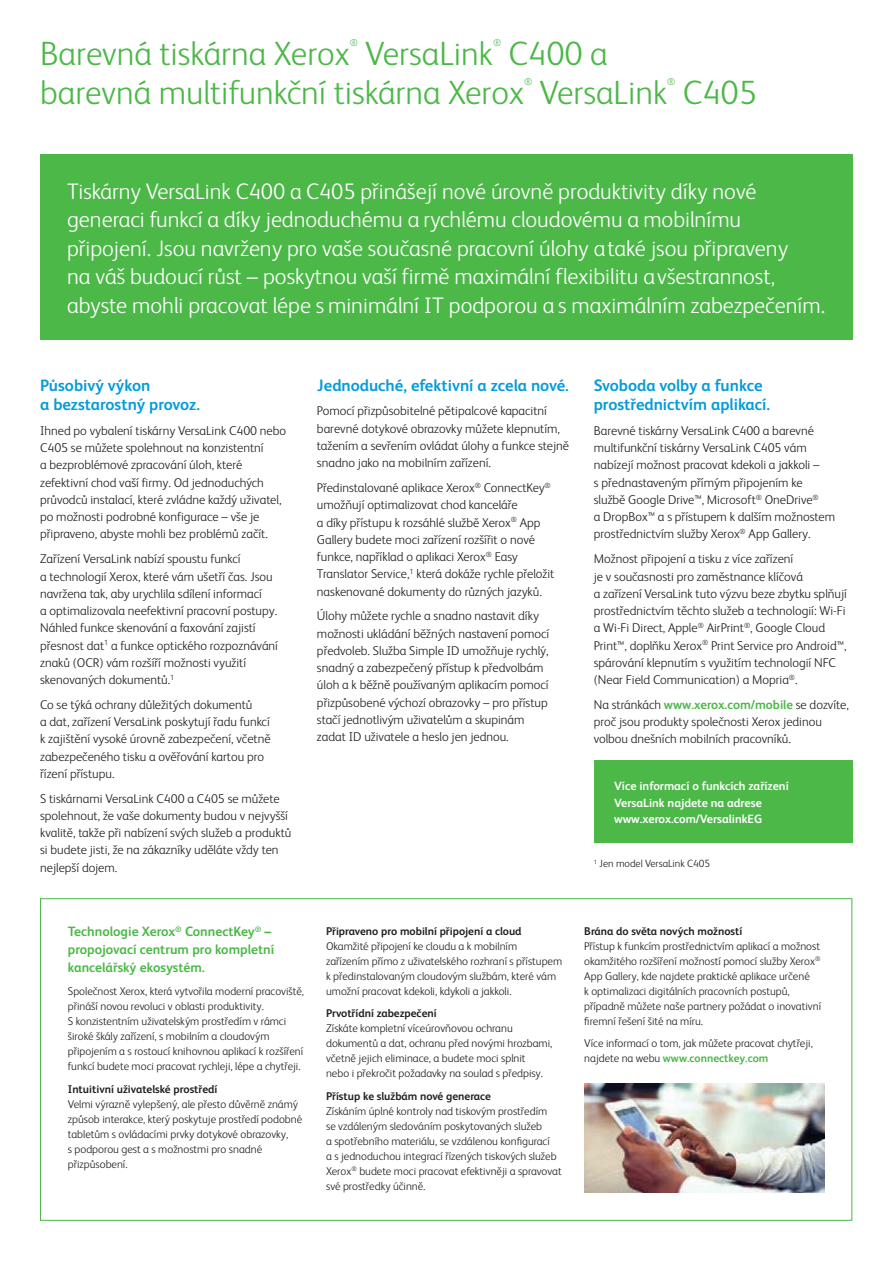
<style>
.page{position:relative;width:892px;height:1262px;background:#fff}
.page>*{position:absolute;margin:0;border:0;box-sizing:border-box;transform-origin:0 0}
.t1{font:300 33.75px/38.8px "Xerox Sans";color:#4cb848}
.t2{font:300 22.5px/28.5px "Xerox Sans";color:#fff}
.t3{font:700 16.5px/19.5px "Xerox Sans";color:#069bda}
.t4{font:700 13.5px/18px "Xerox Sans";color:#4cb848}
.t5{font:300 12.75px/17.2px "Xerox Sans";color:#231f20}
.t6{font:700 12px/16.5px "Xerox Sans";color:#fff}
.t7{font:300 11.25px/15px "Xerox Sans";color:#231f20}
.t8{font:700 11.25px "Xerox Sans";color:#231f20}
.t9{font:300 10.5px "Xerox Sans";color:#231f20}
.t10{font:300 9.9px "Xerox Sans";color:#4cb848}
.t11{font:700 7.8px "Xerox Sans";color:#4cb848}
.t12{font:300 7.5px "Xerox Sans";color:#231f20}
.t13{font:300 6.6px "Xerox Sans";color:#231f20}
.s1{font-weight:700;color:#4cb848}
</style>
<div class="page">
<div style="left:40px;top:155px;width:812px;height:185px;background:#4cb848"></div>
<img style="left:585px;top:1084px;width:239px;height:109px">
<div style="left:594px;top:760px;width:259px;height:83px;background:#4cb848"></div>
<p class="t10" style="left:350px;top:38px;width:10px">®</p>
<p class="t10" style="left:493px;top:38px;width:10px">®</p>
<h1 class="t1" style="left:40px;top:36px;width:718px">Barevná tiskárna Xerox VersaLink C400 a<br>barevná multifunkční tiskárna Xerox VersaLink C405</h1>
<p class="t10" style="left:524px;top:77px;width:10px">®</p>
<p class="t10" style="left:667px;top:77px;width:10px">®</p>
<p class="t2" style="left:67px;top:179px;width:759px">Tiskárny VersaLink C400 a C405 přinášejí nové úrovně produktivity díky nové generaci funkcí a díky jednoduchému a rychlému cloudovému a mobilnímu připojení. Jsou navrženy pro vaše současné pracovní úlohy a také jsou připraveny<br>na váš budoucí růst – poskytnou vaší firmě maximální flexibilitu a všestrannost, abyste mohli pracovat lépe s minimální IT podporou a s maximálním zabezpečením.</p>
<p class="t3" style="left:40px;top:376px;width:161px">Působivý výkon<br>a bezstarostný provoz.</p>
<p class="t5" style="left:40px;top:423px;width:248px">Ihned po vybalení tiskárny VersaLink C400 nebo C405 se můžete spolehnout na konzistentní<br>a bezproblémové zpracování úloh, které zefektivní chod vaší firmy. Od jednoduchých průvodců instalací, které zvládne každý uživatel, po možnosti podrobné konfigurace – vše je připraveno, abyste mohli bez problémů začít.</p>
<p class="t5" style="left:40px;top:551px;width:239px">Zařízení VersaLink nabízí spoustu funkcí<br>a technologií Xerox, které vám ušetří čas. Jsou navržena tak, aby urychlila sdílení informací<br>a optimalizovala neefektivní pracovní postupy.<br>Náhled funkce skenování a faxování zajistí</p>
<p class="t12" style="left:104px;top:639px;width:6px">1</p>
<p class="t5" style="left:40px;top:637px;width:239px">přesnost dat a funkce optického rozpoznávání znaků (OCR) vám rozšíří možnosti využití</p>
<p class="t12" style="left:170px;top:674px;width:6px">1</p>
<p class="t5" style="left:40px;top:668px;width:214px;line-height:24.9px">skenovaných dokumentů.<br>Co se týká ochrany důležitých dokumentů</p>
<p class="t5" style="left:40px;top:714px;width:232px">a dat, zařízení VersaLink poskytují řadu funkcí k zajištění vysoké úrovně zabezpečení, včetně zabezpečeného tisku a ověřování kartou pro řízení přístupu.</p>
<p class="t5" style="left:40px;top:791px;width:253px">S tiskárnami VersaLink C400 a C405 se můžete spolehnout, že vaše dokumenty budou v nejvyšší kvalitě, takže při nabízení svých služeb a produktů si budete jisti, že na zákazníky uděláte vždy ten nejlepší dojem.</p>
<p class="t3" style="left:317px;top:376px;width:253px">Jednoduché, efektivní a zcela nové.</p>
<p class="t5" style="left:317px;top:403px;width:254px">Pomocí přizpůsobitelné pětipalcové kapacitní barevné dotykové obrazovky můžete klepnutím, tažením a sevřením ovládat úlohy a funkce stejně snadno jako na mobilním zařízení.</p>
<p class="t12" style="left:475px;top:482px;width:8px">®</p>
<p class="t12" style="left:545px;top:482px;width:8px">®</p>
<p class="t5" style="left:317px;top:480px;width:229px">Předinstalované aplikace Xerox ConnectKey umožňují optimalizovat chod kanceláře<br>a díky přístupu k rozsáhlé službě Xerox App</p>
<p class="t12" style="left:511px;top:516px;width:8px">®</p>
<p class="t5" style="left:317px;top:532px;width:219px">Gallery budete moci zařízení rozšířit o nové funkce, například o aplikaci Xerox Easy</p>
<p class="t12" style="left:486px;top:551px;width:8px">®</p>
<p class="t12" style="left:410px;top:568px;width:6px">1</p>
<p class="t5" style="left:317px;top:566px;width:239px">Translator Service, která dokáže rychle přeložit naskenované dokumenty do různých jazyků.</p>
<p class="t5" style="left:317px;top:608px;width:234px">Úlohy můžete rychle a snadno nastavit díky možnosti ukládání běžných nastavení pomocí předvoleb. Služba Simple ID umožňuje rychlý, snadný a zabezpečený přístup k předvolbám úloh a k běžně používaným aplikacím pomocí přizpůsobené výchozí obrazovky – pro přístup stačí jednotlivým uživatelům a skupinám zadat ID uživatele a heslo jen jednou.</p>
<p class="t3" style="left:594px;top:376px;width:178px">Svoboda volby a funkce prostřednictvím aplikací.</p>
<p class="t5" style="left:594px;top:423px;width:227px">Barevné tiskárny VersaLink C400 a barevné multifunkční tiskárny VersaLink C405 vám nabízejí možnost pracovat kdekoli a jakkoli – s přednastaveným přímým připojením ke</p>
<p class="t12" style="left:756px;top:494px;width:8px">®</p>
<p class="t12" style="left:812px;top:494px;width:8px">®</p>
<p class="t5" style="left:594px;top:492px;width:243px">službě Google Drive™, Microsoft OneDrive<br>a DropBox™ a s přístupem k dalším možnostem</p>
<p class="t12" style="left:739px;top:528px;width:8px">®</p>
<p class="t5" style="left:594px;top:523px;width:218px;line-height:24.8px">prostřednictvím služby Xerox App Gallery.<br>Možnost připojení a tisku z více zařízení</p>
<p class="t5" style="left:594px;top:568px;width:255px">je v současnosti pro zaměstnance klíčová<br>a zařízení VersaLink tuto výzvu beze zbytku splňují prostřednictvím těchto služeb a technologií: Wi-Fi a Wi-Fi Direct, Apple AirPrint , Google Cloud</p>
<p class="t12" style="left:698px;top:622px;width:8px">®</p>
<p class="t12" style="left:744px;top:622px;width:8px">®</p>
<p class="t12" style="left:702px;top:639px;width:8px">®</p>
<p class="t5" style="left:594px;top:637px;width:254px">Print™, doplňku Xerox Print Service pro Android™, spárování klepnutím s využitím technologií NFC (Near Field Communication) a Mopria .<sup>®</sup></p>
<p class="t5" style="left:594px;top:697px;width:257px">Na stránkách <span class="s1">www.xerox.com/mobile</span> se dozvíte, proč jsou produkty společnosti Xerox jedinou volbou dnešních mobilních pracovníků.</p>
<p class="t6" style="left:614px;top:778px;width:176px">Více informací o funkcích zařízení<br>VersaLink najdete na adrese www.xerox.com/VersalinkEG</p>
<p class="t9" style="left:594px;top:859px;width:118px"><sup>1</sup> Jen model VersaLink C405</p>
<p class="t11" style="left:175px;top:926px;width:8px">®</p>
<p class="t11" style="left:255px;top:926px;width:8px">®</p>
<p class="t4" style="left:68px;top:924px;width:208px">Technologie Xerox ConnectKey – propojovací centrum pro kompletní kancelářský ekosystém.</p>
<p class="t7" style="left:68px;top:984px;width:238px">Společnost Xerox, která vytvořila moderní pracoviště, přináší novou revoluci v oblasti produktivity.<br>S konzistentním uživatelským prostředím v rámci široké škály zařízení, s mobilním a cloudovým připojením a s rostoucí knihovnou aplikací k rozšíření funkcí budete moci pracovat rychleji, lépe a chytřeji.</p>
<p class="t8" style="left:68px;top:1084px;width:151px">Intuitivní uživatelské prostředí</p>
<p class="t7" style="left:68px;top:1097px;width:236px">Velmi výrazně vylepšený, ale přesto důvěrně známý způsob interakce, který poskytuje prostředí podobné tabletům s ovládacími prvky dotykové obrazovky,<br>s podporou gest a s možnostmi pro snadné přizpůsobení.</p>
<p class="t8" style="left:326px;top:926px;width:197px">Připraveno pro mobilní připojení a cloud</p>
<p class="t7" style="left:326px;top:939px;width:238px">Okamžité připojení ke cloudu a k mobilním zařízením přímo z uživatelského rozhraní s přístupem k předinstalovaným cloudovým službám, které vám umožní pracovat kdekoli, kdykoli a jakkoli.</p>
<p class="t8" style="left:326px;top:1009px;width:112px">Prvotřídní zabezpečení</p>
<p class="t7" style="left:326px;top:1022px;width:228px">Získáte kompletní víceúrovňovou ochranu dokumentů a dat, ochranu před novými hrozbami, včetně jejich eliminace, a budete moci splnit<br>nebo i překročit požadavky na soulad s předpisy.</p>
<p class="t8" style="left:326px;top:1091px;width:166px">Přístup ke službám nové generace</p>
<p class="t7" style="left:326px;top:1104px;width:232px">Získáním úplné kontroly nad tiskovým prostředím se vzdáleným sledováním poskytovaných služeb<br>a spotřebního materiálu, se vzdálenou konfigurací a s jednoduchou integrací řízených tiskových služeb</p>
<p class="t13" style="left:351px;top:1166px;width:7px">®</p>
<p class="t7" style="left:326px;top:1164px;width:237px">Xerox budete moci pracovat efektivněji a spravovat své prostředky účinně.</p>
<p class="t8" style="left:584px;top:926px;width:160px">Brána do světa nových možností</p>
<p class="t7" style="left:584px;top:939px;width:237px">Přístup k funkcím prostřednictvím aplikací a možnost okamžitého rozšíření možností pomocí služby Xerox</p>
<p class="t13" style="left:815px;top:956px;width:7px">®</p>
<p class="t7" style="left:584px;top:969px;width:238px">App Gallery, kde najdete praktické aplikace určené<br>k optimalizaci digitálních pracovních postupů, případně můžete naše partnery požádat o inovativní firemní řešení šité na míru.</p>
<p class="t7" style="left:584px;top:1037px;width:230px">Více informací o tom, jak můžete pracovat chytřeji, najdete na webu <span class="s1">www.connectkey.com</span></p>
</div>
